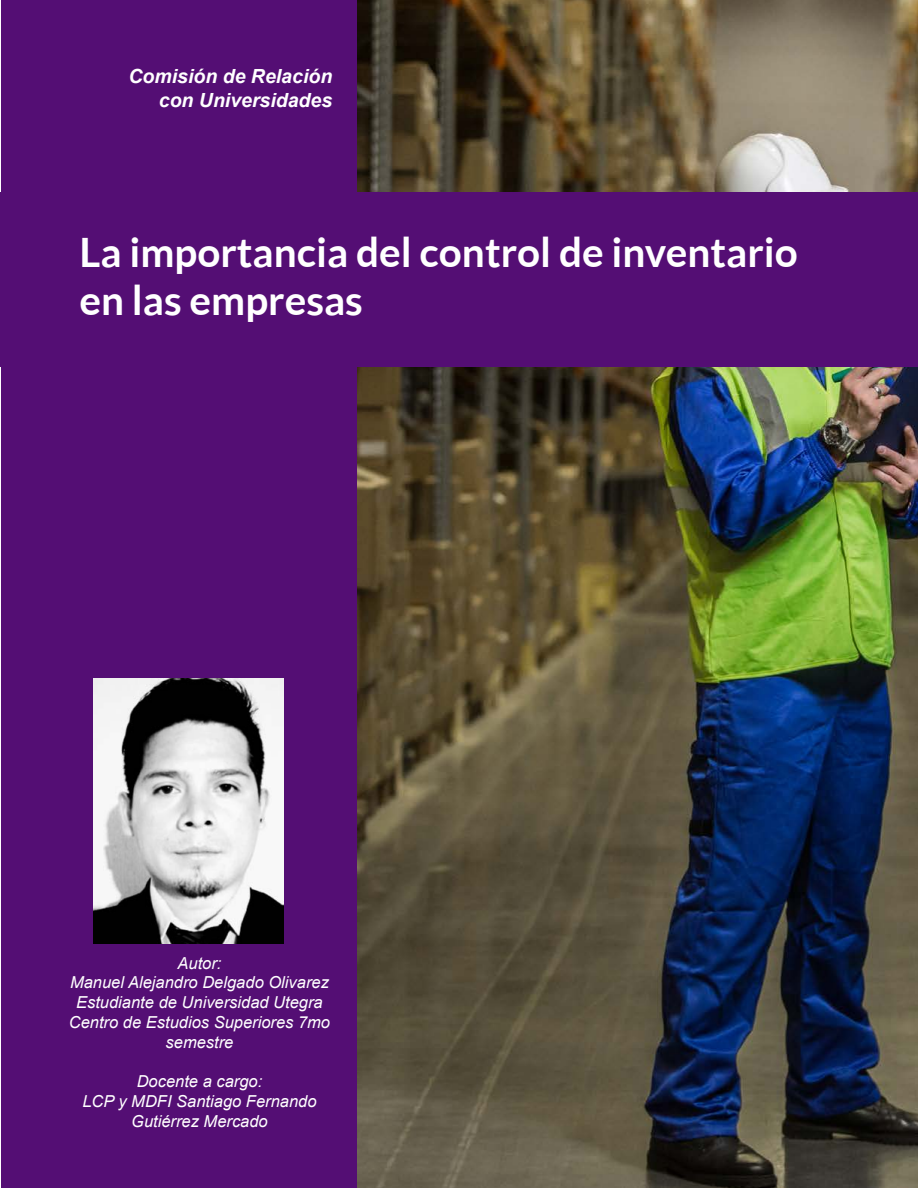
<style>
.page{position:relative;width:918px;height:1188px;background:#fff}
.page>*{position:absolute;margin:0;border:0;box-sizing:border-box;transform-origin:0 0}
.t1{font:700 40.5px/48.6px "Lato";color:#fff}
.t2{font:italic 700 19.5px/23.4px "Arial";color:#fff;text-align:right}
.t3{font:italic 16.5px/19.8px "Arial";color:#fff;text-align:center}
</style>
<div class="page">
<img style="left:356px;top:0;width:562px;height:1188px">
<div style="left:1px;top:0;width:355px;height:1188px;background:#540e74"></div>
<div style="left:0;top:192px;width:918px;height:175px;background:#540e74"></div>
<img style="left:93px;top:679px;width:191px;height:264px">
<p class="t2" style="left:129px;top:65px;width:205px">Comisión de Relación con Universidades</p>
<h1 class="t1" style="left:80px;top:227px;width:720px">La importancia del control de inventario en las empresas</h1>
<p class="t3" style="left:69px;top:953px;width:263px">Autor:<br>Manuel Alejandro Delgado Olivarez<br>Estudiante de Universidad Utegra<br>Centro de Estudios Superiores 7mo semestre</p>
<p class="t3" style="left:82px;top:1072px;width:236px">Docente a cargo:<br>LCP y MDFI Santiago Fernando<br>Gutiérrez Mercado</p>
</div>
